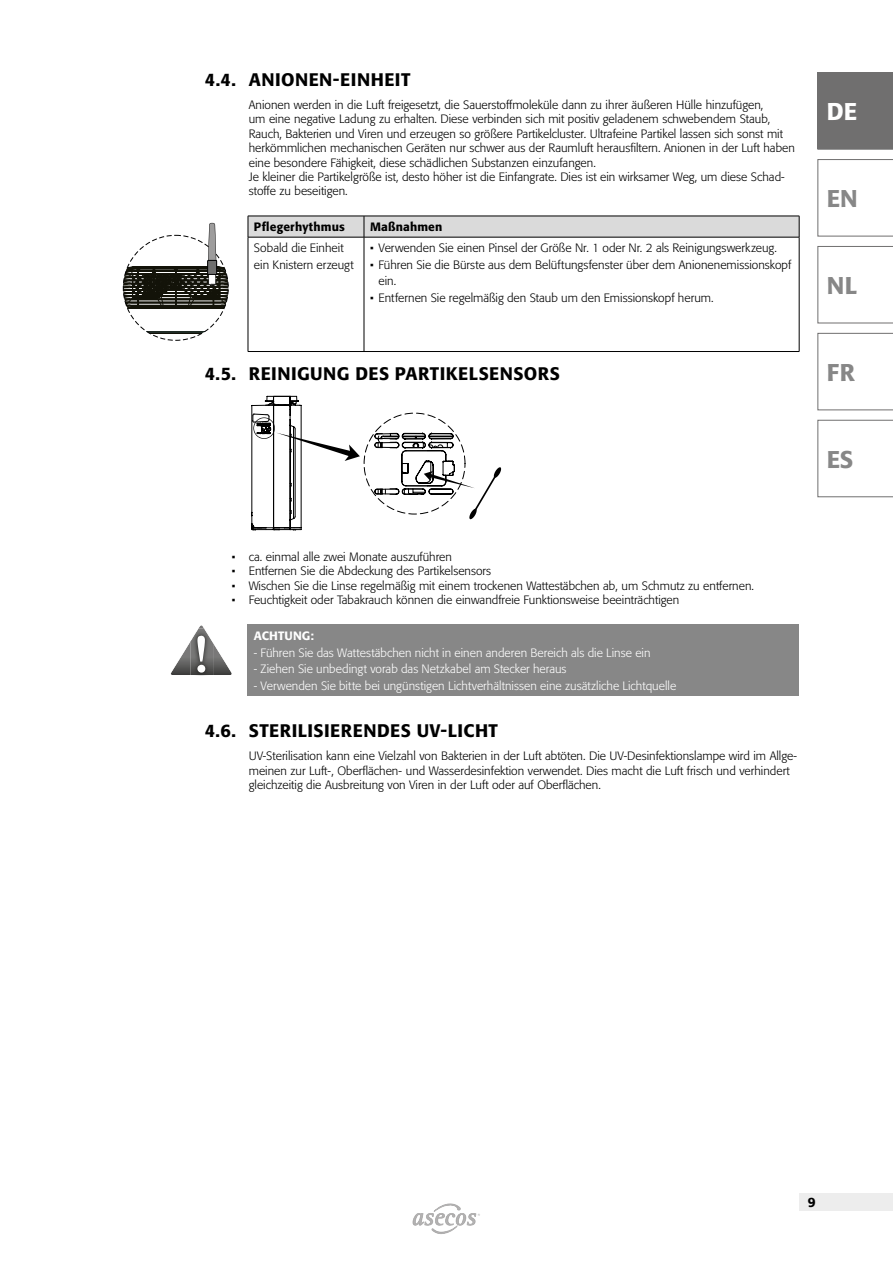
<style>
.page{position:relative;width:893px;height:1263px;background:#fff}
.page>*{position:absolute;margin:0;border:0;box-sizing:border-box;transform-origin:0 0}
.t1{font:500 24px "Formata Pro";letter-spacing:.01em;color:#878787}
.t2{font:500 24px "Formata Pro";color:#fff}
.t3{font:500 18px "Formata Pro";letter-spacing:.03em;color:#000}
.t4{font:500 13.5px "Formata Pro";color:#000}
.t5{font:300 12px/14.4px "Formata Pro";color:#000}
.t6{font:300 12px "Formata Pro";color:#fff}
.t7{font:500 12px "Formata Pro";letter-spacing:.015em;color:#000}
.t8{font:500 12px "Formata Pro";letter-spacing:.015em;color:#fff}
</style>
<div class="page">
<div style="left:799px;top:1194px;width:94px;height:17px;background:#ededed"></div>
<svg style="left:413px;top:1204px;width:67px;height:29px"></svg>
<hr style="left:248px;top:237px;width:116px;height:1px;background:#000">
<hr style="left:364px;top:237px;width:435px;height:1px;background:#000">
<svg style="left:248px;top:216px;width:552px;height:21px;background:#d0d0d0"></svg>
<hr style="left:248px;top:237px;width:1px;height:114px;background:#000">
<hr style="left:364px;top:237px;width:1px;height:114px;background:#000">
<hr style="left:799px;top:237px;width:1px;height:114px;background:#000">
<hr style="left:248px;top:351px;width:116px;height:1px;background:#000">
<hr style="left:364px;top:351px;width:435px;height:1px;background:#000">
<svg style="left:123px;top:223px;width:105px;height:110px"></svg>
<div style="left:207px;top:260px;width:10px;height:15px;background:#6f6f6e;border:1px solid #000"></div>
<svg style="left:251px;top:396px;width:109px;height:134px"></svg>
<svg style="left:374px;top:432px;width:128px;height:88px"></svg>
<div style="left:247px;top:625px;width:552px;height:71px;background:#878787"></div>
<svg style="left:170px;top:625px;width:62px;height:51px"></svg>
<svg style="left:817px;top:159px;width:76px;height:77px"></svg>
<svg style="left:817px;top:246px;width:76px;height:77px"></svg>
<svg style="left:817px;top:333px;width:76px;height:77px"></svg>
<svg style="left:817px;top:420px;width:76px;height:77px"></svg>
<div style="left:817px;top:72px;width:76px;height:78px;background:#706f6f"></div>
<h2 class="t3" style="left:205px;top:68px;width:207px">4.4. ANIONEN-EINHEIT</h2>
<p class="t5" style="left:249px;top:98px;width:548px">Anionen werden in die Luft freigesetzt, die Sauerstoffmoleküle dann zu ihrer äußeren Hülle hinzufügen,<br>um eine negative Ladung zu erhalten. Diese verbinden sich mit positiv geladenem schwebendem Staub, Rauch, Bakterien und Viren und erzeugen so größere Partikelcluster. Ultrafeine Partikel lassen sich sonst mit herkömmlichen mechanischen Geräten nur schwer aus der Raumluft herausfiltern. Anionen in der Luft haben eine besondere Fähigkeit, diese schädlichen Substanzen einzufangen.<br>Je kleiner die Partikelgröße ist, desto höher ist die Einfangrate. Dies ist ein wirksamer Weg, um diese Schad&shy;stoffe zu beseitigen.</p>
<p class="t7" style="left:254px;top:219px;width:92px">Pflegerhythmus</p>
<p class="t7" style="left:370px;top:219px;width:74px">Maßnahmen</p>
<p class="t5" style="left:254px;top:240px;width:101px;line-height:16.5px">Sobald die Einheit ein Knistern erzeugt</p>
<p class="t5" style="left:370px;top:241px;width:408px">• Verwenden Sie einen Pinsel der Größe Nr. 1 oder Nr. 2 als Reinigungswerkzeug.</p>
<p class="t5" style="left:378px;top:256px;width:414px;line-height:16.5px;text-indent:-9px">• Führen Sie die Bürste aus dem Belüftungsfenster über dem Anionenemissionskopf ein.</p>
<p class="t5" style="left:370px;top:290px;width:345px">• Entfernen Sie regelmäßig den Staub um den Emissionskopf herum.</p>
<h2 class="t3" style="left:205px;top:362px;width:357px">4.5. REINIGUNG DES PARTIKELSENSORS</h2>
<h1 class="t2" style="left:827px;top:96px;width:32px">DE</h1>
<h1 class="t1" style="left:827px;top:183px;width:32px">EN</h1>
<h1 class="t1" style="left:827px;top:270px;width:32px">NL</h1>
<h1 class="t1" style="left:827px;top:357px;width:30px">FR</h1>
<h1 class="t1" style="left:827px;top:444px;width:28px">ES</h1>
<p class="t5" style="left:232px;top:550px;width:222px">• ca. einmal alle zwei Monate auszuführen</p>
<p class="t5" style="left:232px;top:564px;width:261px">• Entfernen Sie die Abdeckung des Partikelsensors</p>
<p class="t5" style="left:232px;top:578px;width:524px">• Wischen Sie die Linse regelmäßig mit einem trockenen Wattestäbchen ab, um Schmutz zu entfernen.</p>
<p class="t5" style="left:232px;top:593px;width:449px">• Feuchtigkeit oder Tabakrauch können die einwandfreie Funktionsweise beeinträchtigen</p>
<p class="t8" style="left:254px;top:628px;width:62px">ACHTUNG:</p>
<p class="t6" style="left:254px;top:645px;width:398px">- Führen Sie das Wattestäbchen nicht in einen anderen Bereich als die Linse ein</p>
<p class="t6" style="left:254px;top:661px;width:314px">- Ziehen Sie unbedingt vorab das Netzkabel am Stecker heraus</p>
<p class="t6" style="left:254px;top:678px;width:424px">- Verwenden Sie bitte bei ungünstigen Lichtverhältnissen eine zusätzliche Lichtquelle</p>
<h2 class="t3" style="left:205px;top:719px;width:295px">4.6. STERILISIERENDES UV-LICHT</h2>
<p class="t5" style="left:249px;top:749px;width:550px">UV-Sterilisation kann eine Vielzahl von Bakterien in der Luft abtöten. Die UV-Desinfektionslampe wird im Allge&shy;meinen zur Luft-, Oberflächen- und Wasserdesinfektion verwendet. Dies macht die Luft frisch und verhindert gleichzeitig die Ausbreitung von Viren in der Luft oder auf Oberflächen.</p>
<p class="t4" style="left:808px;top:1194px;width:9px">9</p>
</div>
